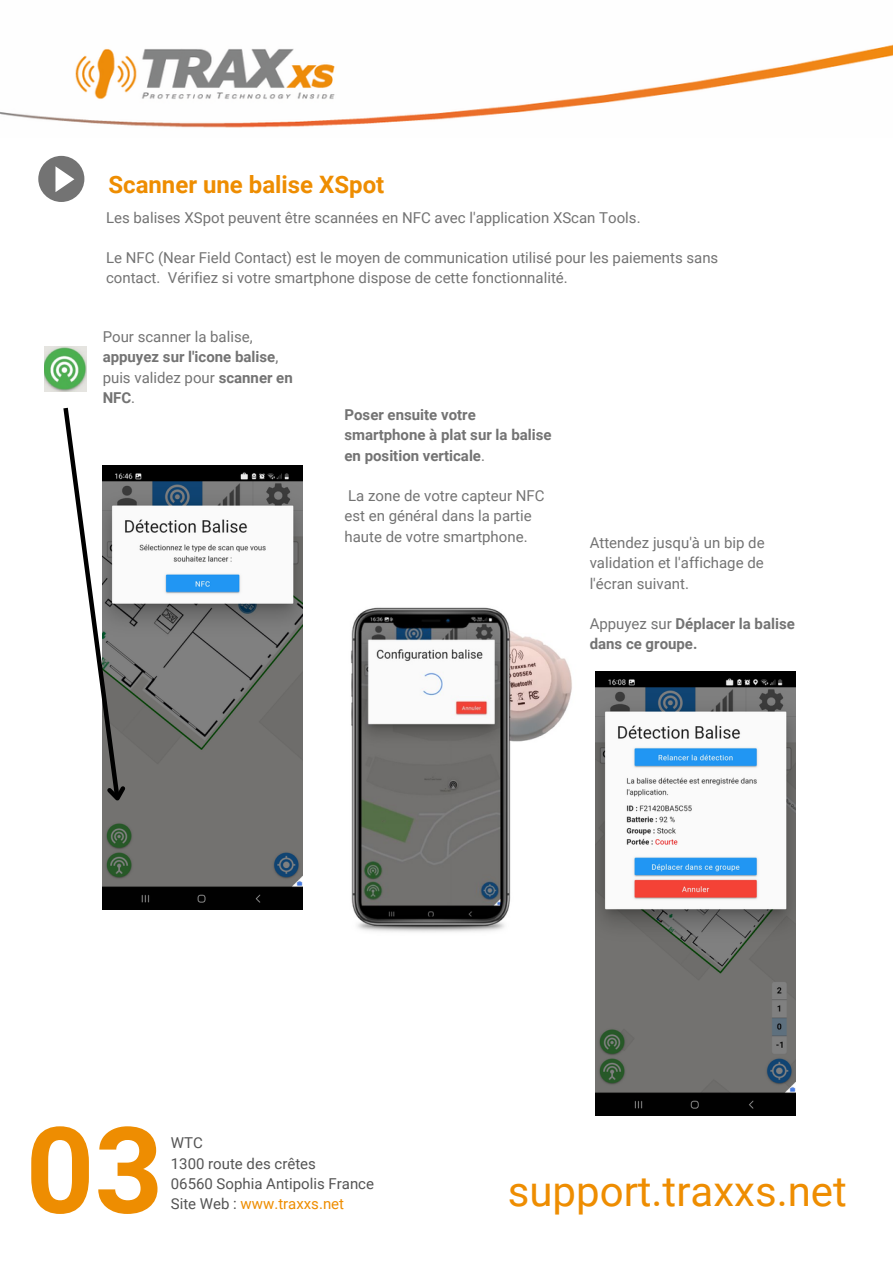
<style>
.page{position:relative;width:893px;height:1264px;background:#fff}
.page>*{position:absolute;margin:0;border:0;box-sizing:border-box;transform-origin:0 0}
.t1{font:700 119.85px "Roboto";color:#ee8d01}
.t2{font:42px "Roboto";color:#ee8d01}
.t3{font:700 24px "Roboto";color:#ee8d01}
.t4{font:15px/20.2px "Roboto";color:#737373}
.t5{font:700 15px/20.2px "Roboto";color:#737373}
.t6{font:15px "Roboto";color:#545454}
.t7{font:15px "Roboto";color:#ee8d01}
.s1{font-weight:400}
.s2{font-weight:700}
.s3{color:#545454}
</style>
<div class="page">
<img style="left:0;top:45px;width:892px;height:83px">
<svg style="left:38px;top:156px;width:46px;height:46px"></svg>
<img style="left:45px;top:346px;width:41px;height:45px">
<img style="left:103px;top:465px;width:200px;height:444px">
<svg style="left:63px;top:407px;width:68px;height:400px"></svg>
<img style="left:351px;top:607px;width:221px;height:325px">
<img style="left:595px;top:671px;width:200px;height:444px">
<p class="t3" style="left:108px;top:171px;width:277px">Scanner une balise XSpot</p>
<p class="t4" style="left:106px;top:207px;width:536px">Les balises XSpot peuvent être scannées en NFC avec l'application XScan Tools.</p>
<p class="t4" style="left:106px;top:248px;width:613px">Le NFC (Near Field Contact) est le moyen de communication utilisé pour les paiements sans contact. Vérifiez si votre smartphone dispose de cette fonctionnalité.</p>
<p class="t5" style="left:103px;top:327px;width:177px"><span class="s1">Pour scanner la balise, </span>appuyez sur l'icone balise<span class="s1">,</span></p>
<p class="t4" style="left:103px;top:367px;width:192px">puis validez pour <span class="s2">scanner en<br>NFC</span>.</p>
<p class="t5" style="left:344px;top:405px;width:208px">Poser ensuite votre smartphone à plat sur la balise en position verticale<span class="s1">.</span></p>
<p class="t4" style="left:344px;top:486px;width:201px">La zone de votre capteur NFC est en général dans la partie haute de votre smartphone.</p>
<p class="t4" style="left:589px;top:533px;width:176px;text-align:justify">Attendez jusqu'à un bip de validation et l'affichage de l'écran suivant.</p>
<p class="t5" style="left:589px;top:613px;width:207px"><span class="s1">Appuyez sur</span> Déplacer la balise dans ce groupe.</p>
<p class="t1" style="left:26px;top:1101px;width:139px">03</p>
<p class="t6" style="left:171px;top:1134px;width:33px">WTC</p>
<p class="t6" style="left:171px;top:1154px;width:146px">1300 route des crêtes</p>
<p class="t6" style="left:171px;top:1174px;width:205px">06560 Sophia Antipolis France</p>
<p class="t7" style="left:171px;top:1195px;width:175px"><span class="s3">Site Web :</span> www.traxxs.net</p>
<p class="t2" style="left:508px;top:1167px;width:340px">support.traxxs.net</p>
</div>
